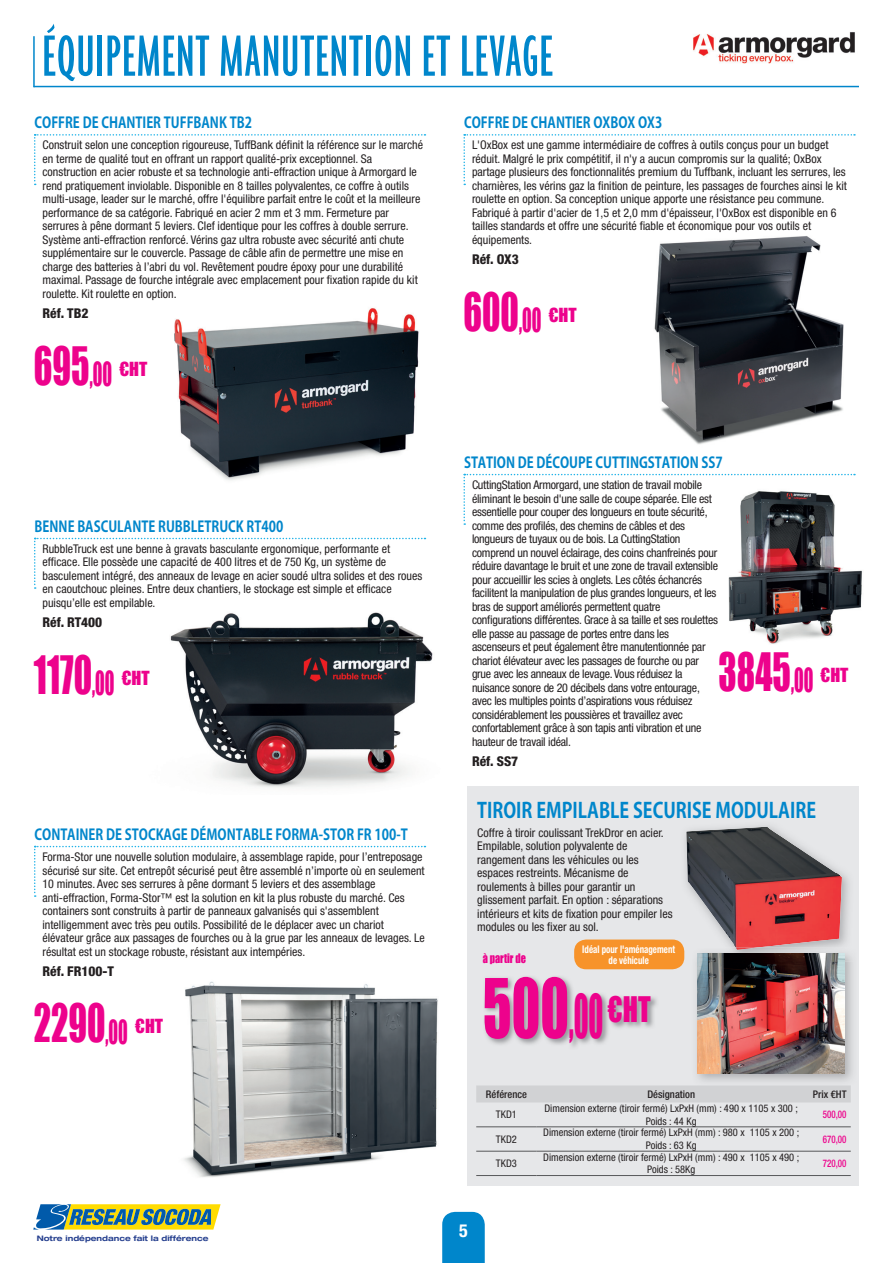
<style>
.page{position:relative;width:893px;height:1263px;background:#fff}
.page>*{position:absolute;margin:0;border:0;box-sizing:border-box;transform-origin:0 0}
.t1{font:75.6px "Impact";color:#ed028c;scale:.71 1}
.t2{font:500 ultra-condensed 63px "Agenda";letter-spacing:.02em;color:#0086cb}
.t3{font:48.6px "Impact";color:#ed028c;scale:.71 1}
.t4{font:21px "Koz Go Pr 6 N Bold 90 msp RKSJ H";color:#0086cb;scale:.85 1}
.t5{font:700 condensed 18px "Helvetica Neue LT Std";color:#fff}
.t6{font:15px "Koz Go Pr 6 N Bold 90 msp RKSJ H";color:#0086cb;scale:.85 1}
.t7{font:800 condensed 13.5px "Helvetica Neue";color:#231f20}
.t8{font:condensed 12px/13.5px "Helvetica Neue LT Std";color:#231f20}
.t9{font:condensed 12px/13.5px "Helvetica Neue LT Std";letter-spacing:-.02em;color:#231f20}
.t10{font:12px "Impact";color:#ed028c;scale:.85 1}
.t11{font:condensed 10.5px/12.6px "Helvetica Neue LT Std";color:#231f20;text-align:center}
.t12{font:700 condensed 10.5px/11.2px "Helvetica Neue LT Std";color:#fff;text-align:center;scale:.85 1}
.t13{font:500 condensed 10.5px "Helvetica Neue LT Std";color:#231f20}
.t14{font:500 condensed 10.5px "Helvetica Neue LT Std";color:#ed028c;scale:.85 1}
.t15{font:700 expanded 7.65px "Helvetica Neue LT Std";color:#253f8e}
.s1{font-size:30.6px}
.s2{font-size:55.5px}
</style>
<div class="page">
<svg style="left:442px;top:1212px;width:43px;height:51px;background:#0a8acd"></svg>
<svg style="left:33px;top:1204px;width:188px;height:26px;background:#8fa668"></svg>
<hr style="left:34px;top:86px;width:825px;height:1px;background:#0086cb">
<hr style="left:33px;top:36px;width:2px;height:51px;background:#0086cb">
<img style="left:174px;top:308px;width:245px;height:172px">
<img style="left:654px;top:236px;width:190px;height:209px">
<img style="left:170px;top:612px;width:263px;height:176px">
<img style="left:728px;top:525px;width:134px;height:119px">
<img style="left:184px;top:981px;width:254px;height:196px">
<img style="left:693px;top:32px;width:162px;height:32px">
<svg style="left:34px;top:134px;width:391px;height:51px"></svg>
<svg style="left:463px;top:134px;width:392px;height:51px"></svg>
<svg style="left:34px;top:538px;width:391px;height:51px"></svg>
<svg style="left:463px;top:474px;width:392px;height:51px"></svg>
<svg style="left:34px;top:846px;width:391px;height:51px"></svg>
<div style="left:468px;top:787px;width:391px;height:399px;background:#e6e7e9"></div>
<img style="left:680px;top:826px;width:169px;height:136px">
<img style="left:686px;top:827px;width:156px;height:120px">
<img style="left:696px;top:962px;width:157px;height:120px">
<img style="left:692px;top:947px;width:160px;height:15px">
<img style="left:735px;top:947px;width:24px;height:3px">
<img style="left:698px;top:953px;width:147px;height:121px">
<img style="left:484px;top:976px;width:173px;height:71px">
<div style="left:476px;top:1085px;width:375px;height:17px;background:#d1d2d4"></div>
<hr style="left:476px;top:1126px;width:61px;height:1px;background:#57585a">
<hr style="left:537px;top:1126px;width:314px;height:1px;background:#57585a">
<hr style="left:476px;top:1151px;width:61px;height:1px;background:#57585a">
<hr style="left:537px;top:1151px;width:314px;height:1px;background:#57585a">
<hr style="left:476px;top:1175px;width:61px;height:1px;background:#57585a">
<hr style="left:537px;top:1175px;width:314px;height:1px;background:#57585a">
<div style="left:574px;top:940px;width:110px;height:29px;background:#f7932a;border-radius:12px"></div>
<h2 class="t2" style="left:42px;top:35px;width:512px">ÉQUIPEMENT MANUTENTION ET LEVAGE</h2>
<p class="t6" style="left:35px;top:117px;width:257px">COFFRE DE CHANTIER TUFFBANK TB2</p>
<p class="t8" style="left:42px;top:139px;width:382px">Construit selon une conception rigoureuse, TuffBank définit la référence sur le marché en terme de qualité tout en offrant un rapport qualité-prix exceptionnel. Sa construction en acier robuste et sa technologie anti-effraction unique à Armorgard le rend pratiquement inviolable. Disponible en 8 tailles polyvalentes, ce coffre à outils multi-usage, leader sur le marché, offre l'équilibre parfait entre le coût et la meilleure performance de sa catégorie. Fabriqué en acier 2 mm et 3 mm. Fermeture par serrures à pêne dormant 5 leviers. Clef identique pour les coffres à double serrure.<br>Système anti-effraction renforcé. Vérins gaz ultra robuste avec sécurité anti chute supplémentaire sur le couvercle. Passage de câble afin de permettre une mise en charge des batteries à l’abri du vol. Revêtement poudre époxy pour une durabilité maximal. Passage de fourche intégrale avec emplacement pour fixation rapide du kit roulette. Kit roulette en option.</p>
<p class="t7" style="left:42px;top:309px;width:48px">Réf. TB2</p>
<h3 class="t3" style="left:34px;top:336px;width:161px">695<span class="s1">,00</span> <sup>€HT</sup></h3>
<p class="t6" style="left:35px;top:520px;width:294px">BENNE BASCULANTE RUBBLETRUCK RT400</p>
<p class="t8" style="left:42px;top:543px;width:381px">RubbleTruck est une benne à gravats basculante ergonomique, performante et efficace. Elle possède une capacité de 400 litres et de 750 Kg, un système de basculement intégré, des anneaux de levage en acier soudé ultra solides et des roues en caoutchouc pleines. Entre deux chantiers, le stockage est simple et efficace puisqu’elle est empilable.</p>
<p class="t7" style="left:42px;top:618px;width:61px">Réf. RT400</p>
<h3 class="t3" style="left:34px;top:645px;width:164px">1170<span class="s1">,00</span> <sup>€HT</sup></h3>
<p class="t6" style="left:464px;top:117px;width:235px">COFFRE DE CHANTIER OXBOX OX3</p>
<p class="t8" style="left:472px;top:139px;width:376px">L'OxBox est une gamme intermédiaire de coffres à outils conçus pour un budget réduit. Malgré le prix compétitif, il n'y a aucun compromis sur la qualité; OxBox partage plusieurs des fonctionnalités premium du Tuffbank, incluant les serrures, les charnières, les vérins gaz la finition de peinture, les passages de fourches ainsi le kit roulette en option. Sa conception unique apporte une résistance peu commune.<br>Fabriqué à partir d'acier de 1,5 et 2,0 mm d'épaisseur, l'OxBox est disponible en 6 tailles standards et offre une sécurité fiable et économique pour vos outils et équipements.</p>
<p class="t7" style="left:472px;top:255px;width:48px">Réf. OX3</p>
<h3 class="t3" style="left:463px;top:282px;width:161px">600<span class="s1">,00</span> <sup>€HT</sup></h3>
<p class="t6" style="left:464px;top:456px;width:306px">STATION DE DÉCOUPE CUTTINGSTATION SS7</p>
<p class="t9" style="left:472px;top:479px;width:247px">CuttingStation Armorgard, une station de travail mobile éliminant le besoin d'une salle de coupe séparée. Elle est essentielle pour couper des longueurs en toute sécurité, comme des profilés, des chemins de câbles et des longueurs de tuyaux ou de bois. La CuttingStation comprend un nouvel éclairage, des coins chanfreinés pour réduire davantage le bruit et une zone de travail extensible pour accueillir les scies à onglets. Les côtés échancrés facilitent la manipulation de plus grandes longueurs, et les bras de support améliorés permettent quatre configurations différentes. Grace à sa taille et ses roulettes elle passe au passage de portes entre dans les ascenseurs et peut également être manutentionnée par chariot élévateur avec les passages de fourche ou par grue avec les anneaux de levage. Vous réduisez la nuisance sonore de 20 décibels dans votre entourage, avec les multiples points d’aspirations vous réduisez considérablement les poussières et travaillez avec confortablement grâce à son tapis anti vibration et une hauteur de travail idéal.</p>
<p class="t7" style="left:472px;top:756px;width:48px">Réf. SS7</p>
<h3 class="t3" style="left:719px;top:642px;width:184px">3845<span class="s1">,00</span> <sup>€HT</sup></h3>
<h3 class="t4" style="left:477px;top:803px;width:400px">TIROIR EMPILABLE SECURISE MODULAIRE</h3>
<p class="t6" style="left:35px;top:828px;width:440px">CONTAINER DE STOCKAGE DÉMONTABLE FORMA-STOR FR 100-T</p>
<p class="t8" style="left:477px;top:827px;width:197px">Coffre à tiroir coulissant TrekDror en acier.<br>Empilable, solution polyvalente de rangement dans les véhicules ou les espaces restreints. Mécanisme de roulements à billes pour garantir un glissement parfait. En option : séparations intérieurs et kits de fixation pour empiler les modules ou les fixer au sol.</p>
<p class="t10" style="left:483px;top:951px;width:52px">à partir de</p>
<h1 class="t1" style="left:483px;top:962px;width:238px">500<span class="s2">,00</span> <sup>€HT</sup></h1>
<p class="t8" style="left:42px;top:851px;width:384px">Forma-Stor une nouvelle solution modulaire, à assemblage rapide, pour l’entreposage sécurisé sur site. Cet entrepôt sécurisé peut être assemblé n’importe où en seulement 10 minutes. Avec ses serrures à pêne dormant 5 leviers et des assemblage anti-effraction, Forma-Stor™ est la solution en kit la plus robuste du marché. Ces containers sont construits à partir de panneaux galvanisés qui s'assemblent intelligemment avec très peu outils. Possibilité de le déplacer avec un chariot élévateur grâce aux passages de fourches ou à la grue par les anneaux de levages. Le résultat est un stockage robuste, résistant aux intempéries.</p>
<p class="t7" style="left:42px;top:966px;width:73px">Réf. FR100-T</p>
<h3 class="t3" style="left:34px;top:993px;width:183px">2290<span class="s1">,00</span> <sup>€HT</sup></h3>
<p class="t12" style="left:582px;top:944px;width:111px">Idéal pour l'aménagement de véhicule</p>
<p class="t15" style="left:37px;top:1234px;width:173px">Notre indépendance fait la différence</p>
<p class="t13" style="left:486px;top:1090px;width:42px">Référence</p>
<p class="t13" style="left:647px;top:1090px;width:49px">Désignation</p>
<p class="t13" style="left:813px;top:1090px;width:35px">Prix €HT</p>
<p class="t11" style="left:496px;top:1109px;width:22px">TKD1</p>
<p class="t11" style="left:544px;top:1103px;width:255px">Dimension externe (tiroir fermé) LxPxH (mm) : 490 x 1105 x 300 ;<br>Poids : 44 Kg</p>
<p class="t14" style="left:823px;top:1111px;width:29px">500,00</p>
<p class="t11" style="left:496px;top:1134px;width:22px">TKD2</p>
<p class="t11" style="left:543px;top:1127px;width:258px">Dimension externe (tiroir fermé) LxPxH (mm) : 980 x 1105 x 200 ;<br>Poids : 63 Kg</p>
<p class="t14" style="left:823px;top:1135px;width:29px">670,00</p>
<p class="t11" style="left:496px;top:1158px;width:22px">TKD3</p>
<p class="t11" style="left:543px;top:1152px;width:258px">Dimension externe (tiroir fermé) LxPxH (mm) : 490 x 1105 x 490 ;<br>Poids : 58Kg</p>
<p class="t14" style="left:823px;top:1160px;width:29px">720,00</p>
<h3 class="t5" style="left:459px;top:1225px;width:10px">5</h3>
</div>
